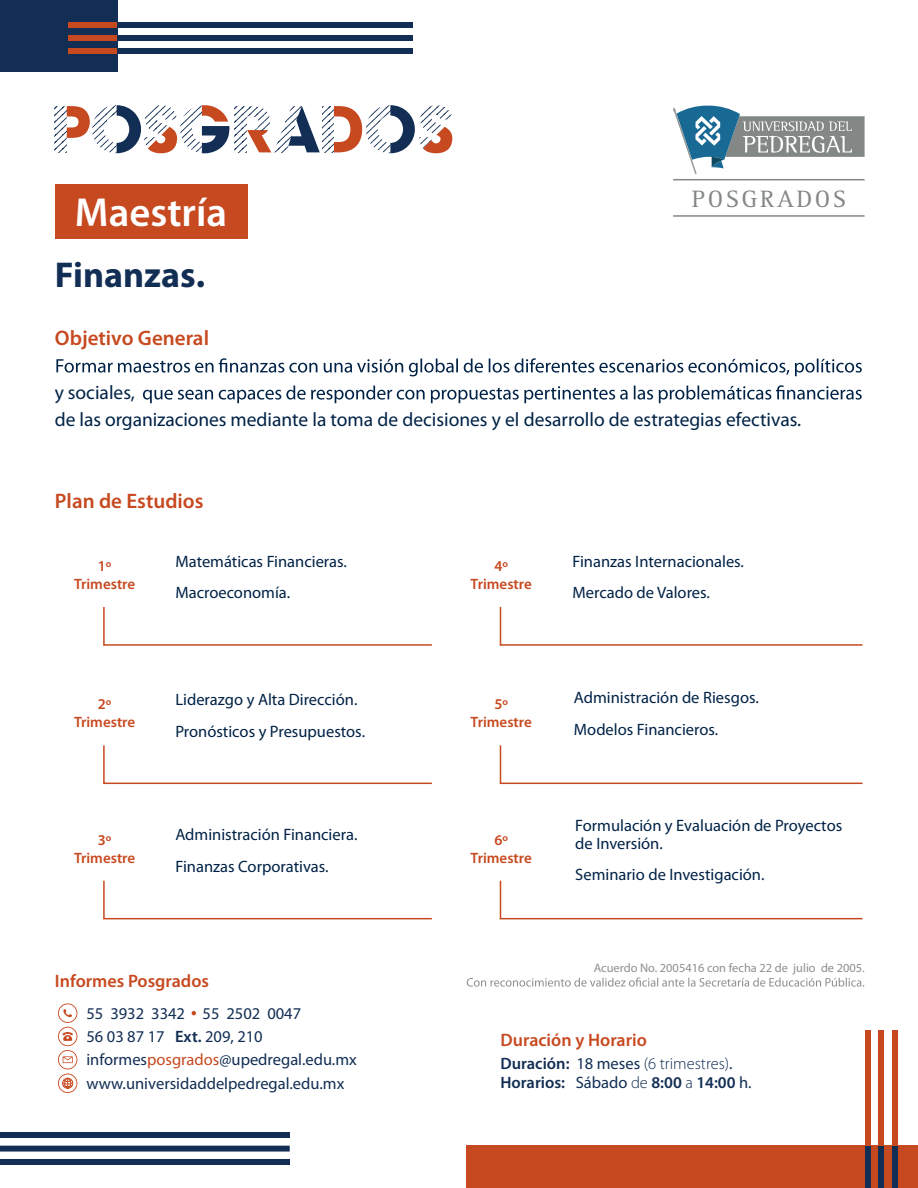
<style>
.page{position:relative;width:918px;height:1188px;background:#fff}
.page>*{position:absolute;margin:0;border:0;box-sizing:border-box;transform-origin:0 0}
.t1{font:600 40.65px "Myriad Pro";color:#fff}
.t2{font:700 36px "Myriad Pro";color:#122e54}
.t3{font:24.45px "Rotis Serif Std";letter-spacing:.1em;color:#838886}
.t4{font:600 21px "Myriad Pro";color:#c7491f}
.t5{font:19.5px/27px "Myriad Pro";color:#002246}
.t6{font:600 18px "Myriad Pro";color:#c7491f}
.t7{font:16.5px/31.5px "Myriad Pro";color:#002246}
.t8{font:16.5px/23.5px "Myriad Pro";color:#122e54}
.t9{font:600 16.5px/19.8px "Myriad Pro";color:#122e54}
.t10{font:600 15px/18px "Myriad Pro";color:#c7491f;text-align:center}
.t11{font:12.45px "Myriad Pro";color:#8f8f8f}
.s1{font-weight:600}
.s2{color:#c7491f}
.s3{font-weight:400}
.s4{font-weight:300}
</style>
<div class="page">
<svg style="left:56px;top:358px;width:806px;height:18px"></svg>
<svg style="left:143px;top:385px;width:719px;height:18px"></svg>
<svg style="left:55px;top:105px;width:397px;height:48px"></svg>
<div style="left:0;top:0;width:117px;height:71px;background:#122e54"></div>
<div style="left:68px;top:22px;width:49px;height:6px;background:#c7491f"></div>
<div style="left:68px;top:35px;width:49px;height:6px;background:#c7491f"></div>
<div style="left:68px;top:48px;width:49px;height:6px;background:#c7491f"></div>
<div style="left:117px;top:22px;width:296px;height:6px;background:#122e54"></div>
<div style="left:117px;top:35px;width:296px;height:6px;background:#122e54"></div>
<div style="left:117px;top:48px;width:296px;height:6px;background:#122e54"></div>
<svg style="left:673px;top:105px;width:192px;height:69px"></svg>
<hr style="left:673px;top:179px;width:192px;height:1px;background:#838886">
<hr style="left:673px;top:215px;width:192px;height:2px;background:#838886">
<div style="left:55px;top:185px;width:192px;height:54px;background:#c7491f"></div>
<div style="left:467px;top:1146px;width:451px;height:42px;background:#c7491f"></div>
<div style="left:892px;top:1146px;width:6px;height:42px;background:#122e54"></div>
<div style="left:878px;top:1146px;width:6px;height:42px;background:#122e54"></div>
<div style="left:865px;top:1146px;width:6px;height:42px;background:#122e54"></div>
<div style="left:0;top:1159px;width:290px;height:6px;background:#122e54"></div>
<div style="left:0;top:1146px;width:290px;height:6px;background:#122e54"></div>
<div style="left:0;top:1132px;width:290px;height:6px;background:#122e54"></div>
<svg style="left:499px;top:607px;width:364px;height:39px"></svg>
<svg style="left:499px;top:745px;width:364px;height:40px"></svg>
<svg style="left:499px;top:880px;width:364px;height:40px"></svg>
<svg style="left:102px;top:607px;width:330px;height:39px"></svg>
<svg style="left:103px;top:745px;width:329px;height:40px"></svg>
<svg style="left:102px;top:880px;width:330px;height:40px"></svg>
<svg style="left:467px;top:978px;width:397px;height:9px"></svg>
<div style="left:892px;top:1031px;width:6px;height:115px;background:#c7491f"></div>
<div style="left:878px;top:1031px;width:6px;height:115px;background:#c7491f"></div>
<div style="left:865px;top:1031px;width:6px;height:115px;background:#c7491f"></div>
<svg style="left:58px;top:1003px;width:19px;height:90px"></svg>
<svg style="left:192px;top:1011px;width:4px;height:4px"></svg>
<h1 class="t1" style="left:75px;top:186px;width:154px">Maestría</h1>
<h2 class="t2" style="left:55px;top:251px;width:152px">Finanzas.</h2>
<p class="t4" style="left:55px;top:325px;width:156px">Objetivo General</p>
<h3 class="t3" style="left:692px;top:185px;width:156px">POSGRADOS</h3>
<p class="t5" style="left:55px;top:379px;width:748px">y sociales,<br>de las organizaciones mediante la toma de decisiones y el desarrollo de estrategias efectivas.</p>
<p class="t4" style="left:55px;top:488px;width:150px">Plan de Estudios</p>
<p class="t10" style="left:74px;top:557px;width:63px">1º<br>Trimestre</p>
<p class="t10" style="left:74px;top:695px;width:63px">2º<br>Trimestre</p>
<p class="t10" style="left:74px;top:830px;width:63px">3º<br>Trimestre</p>
<p class="t7" style="left:175px;top:545px;width:173px">Matemáticas Financieras.<br>Macroeconomía.</p>
<p class="t7" style="left:175px;top:684px;width:191px">Liderazgo y Alta Dirección.<br>Pronósticos y Presupuestos.</p>
<p class="t7" style="left:175px;top:819px;width:184px">Administración Financiera.<br>Finanzas Corporativas.</p>
<p class="t6" style="left:55px;top:970px;width:156px">Informes Posgrados</p>
<p class="t8" style="left:86px;top:1024px;width:178px">56 03 87 17 <span class="s1">Ext.</span> 209, 210</p>
<p class="t8" style="left:86px;top:1001px;width:216px">55 3932 3342 55 2502 0047</p>
<p class="t8" style="left:86px;top:1048px;width:272px">informes<span class="s2">posgrados</span>@upedregal.edu.mx www.universidaddelpedregal.edu.mx</p>
<p class="t10" style="left:471px;top:557px;width:63px">4º<br>Trimestre</p>
<p class="t10" style="left:471px;top:695px;width:63px">5º<br>Trimestre</p>
<p class="t10" style="left:471px;top:830px;width:63px">6º<br>Trimestre</p>
<p class="t7" style="left:573px;top:545px;width:173px">Finanzas Internacionales.<br>Mercado de Valores.</p>
<p class="t7" style="left:574px;top:681px;width:186px">Administración de Riesgos.<br>Modelos Financieros.</p>
<p class="t7" style="left:575px;top:816px;width:268px;line-height:18px">Formulación y Evaluación de Proyectos de Inversión.</p>
<p class="t7" style="left:575px;top:859px;width:191px">Seminario de Investigación.</p>
<p class="t11" style="left:594px;top:960px;width:273px">Acuerdo No. 2005416 con fecha 22 de julio de 2005.</p>
<p class="t6" style="left:500px;top:1028px;width:148px">Duración y Horario</p>
<p class="t9" style="left:500px;top:1053px;width:253px">Duración: <span class="s3">18 meses</span> <span class="s4">(6 trimestres)</span><span class="s3">.<br></span>Horarios: <span class="s3">Sábado</span> <span class="s4">de</span> 8:00 <span class="s4">a</span> 14:00 <span class="s3">h.</span></p>
</div>
